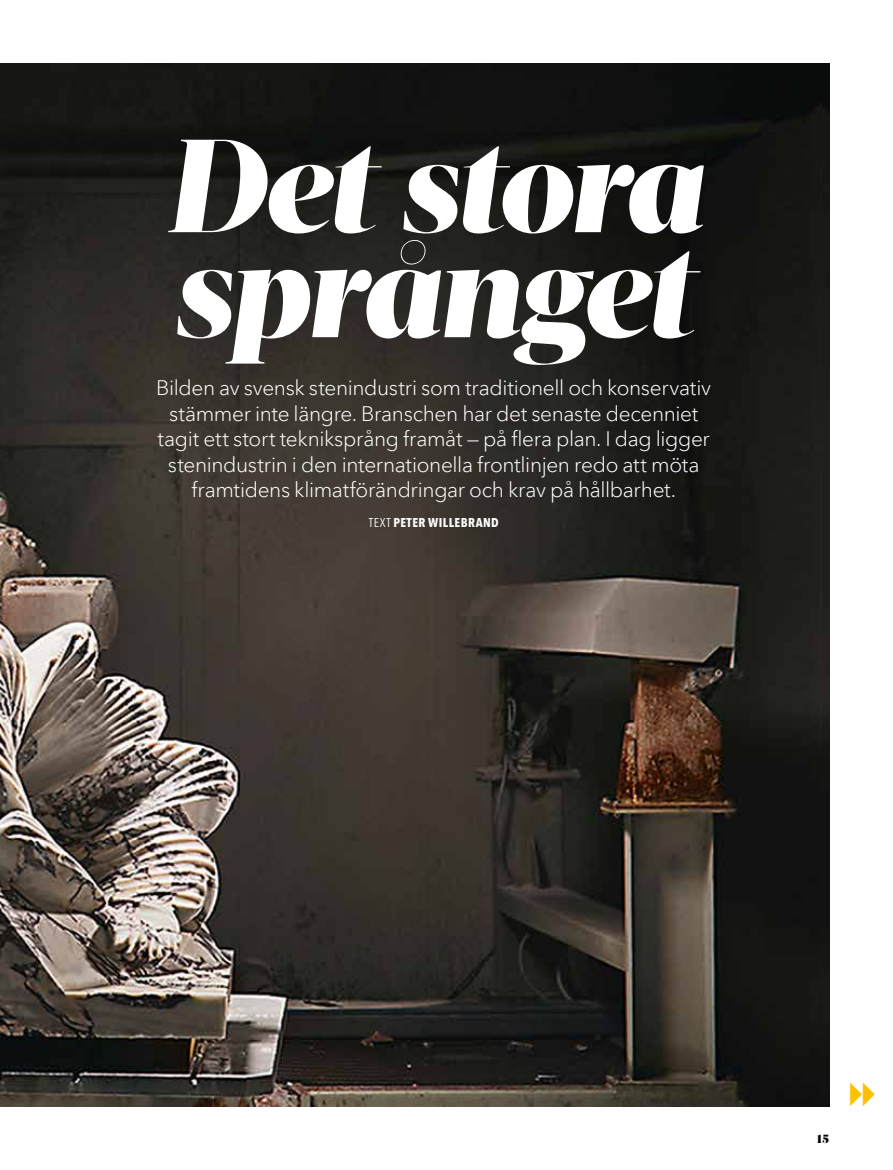
<style>
.page{position:relative;width:893px;height:1170px;background:#fff}
.page>*{position:absolute;margin:0;border:0;box-sizing:border-box;transform-origin:0 0}
.t1{font:italic 900 132px/105px "Acta Display";letter-spacing:-.03em;color:#fff}
.t2{font:300 21px/25.5px "Avenir Next LT Pro";letter-spacing:-.015em;color:#fff;text-align:center}
.t3{font:700 12.75px "Avenir Next Condensed";letter-spacing:.035em;color:#fff}
.t4{font:900 12.75px "Acta Display";color:#000}
.s1{font-weight:400}
</style>
<div class="page">
<img style="left:0;top:64px;width:829px;height:1042px">
<h1 class="t1" style="left:166px;top:135px;width:538px">Det stora språnget</h1>
<p class="t2" style="left:156px;top:375px;width:556px">Bilden av svensk stenindustri som traditionell och konservativ stämmer inte längre. Branschen har det senaste decenniet tagit ett stort tekniksprång framåt — på flera plan. I dag ligger stenindustrin i den internationella frontlinjen redo att möta framtidens klimatförändringar och krav på hållbarhet.</p>
<p class="t3" style="left:369px;top:515px;width:131px"><span class="s1">TEXT</span> PETER WILLEBRAND</p>
<p class="t4" style="left:817px;top:1130px;width:14px">15</p>
</div>
